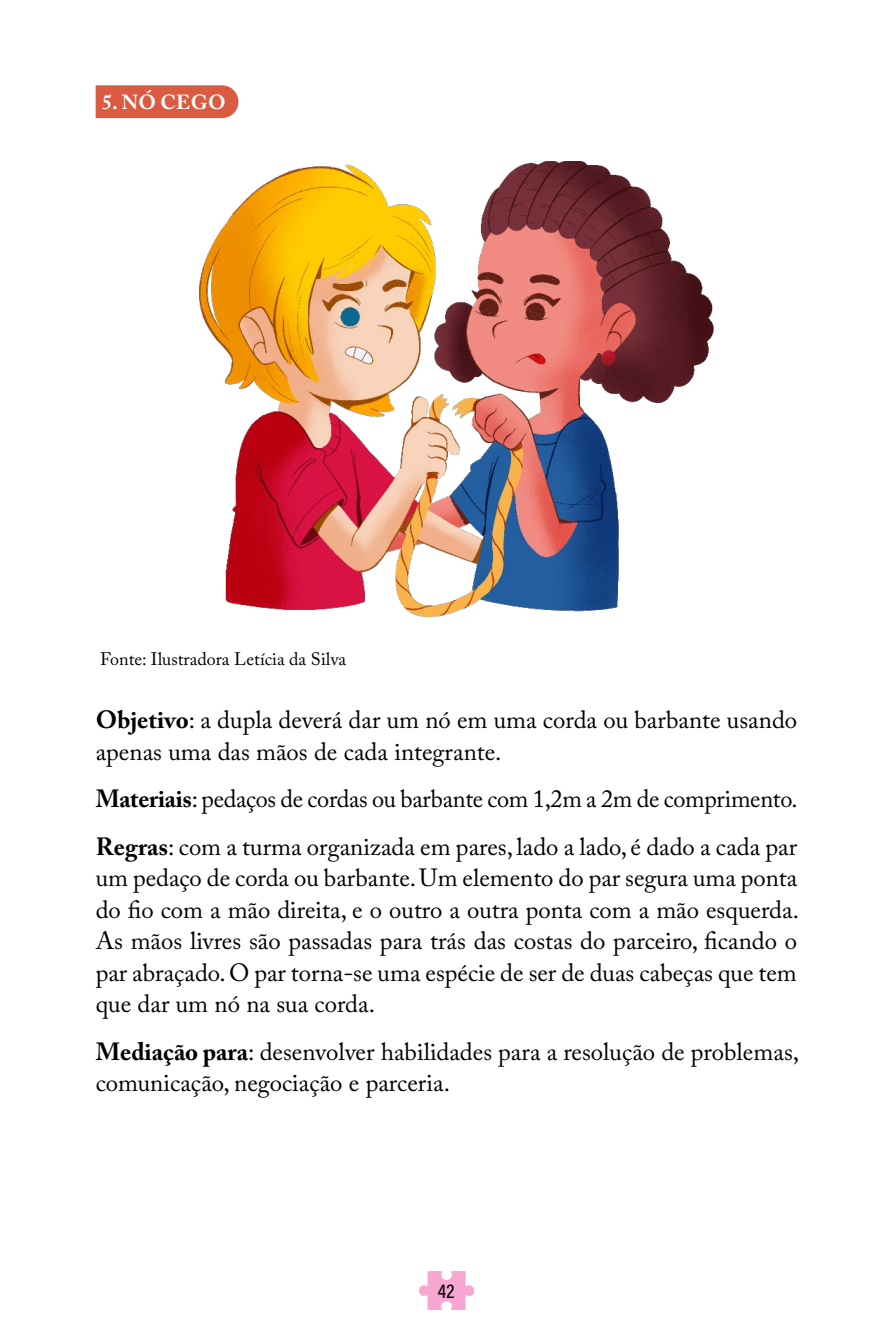
<style>
.page{position:relative;width:893px;height:1340px;background:#fff}
.page>*{position:absolute;margin:0;border:0;box-sizing:border-box;transform-origin:0 0}
.t1{font:24.75px/31.5px "Adobe Caslon Pro";color:#000}
.t2{font:700 20.25px "Adobe Caslon Pro";letter-spacing:.02em;color:#fff}
.t3{font:20.25px "Acumin Variable Concept";color:#000}
.t4{font:18px "Adobe Caslon Pro";color:#000}
.s1{font-weight:700}
</style>
<div class="page">
<img style="left:419px;top:1271px;width:55px;height:38px">
<div style="left:96px;top:85px;width:142px;height:33px;background:#da5b42"></div>
<img style="left:199px;top:161px;width:515px;height:456px">
<p class="t2" style="left:102px;top:90px;width:125px">5. NÓ CEGO</p>
<p class="t4" style="left:100px;top:648px;width:247px">Fonte: Ilustradora Letícia da Silva</p>
<p class="t1" style="left:96px;top:704px;width:703px"><span class="s1">Objetivo</span>: a dupla deverá dar um nó em uma corda ou barbante usando apenas uma das mãos de cada integrante.</p>
<p class="t1" style="left:96px;top:774px;width:703px;line-height:47.5px"><span class="s1">Materiais</span>: pedaços de cordas ou barbante com 1,2m a 2m de comprimento.<br><span class="s1">Regras</span>: com a turma organizada em pares, lado a lado, é dado a cada par</p>
<p class="t1" style="left:96px;top:861px;width:705px;text-align:justify">um pedaço de corda ou barbante. Um elemento do par segura uma ponta do fio com a mão direita, e o outro a outra ponta com a mão esquerda.<br>As mãos livres são passadas para trás das costas do parceiro, ficando o par abraçado. O par torna-se uma espécie de ser de duas cabeças que tem que dar um nó na sua corda.</p>
<p class="t1" style="left:96px;top:1035px;width:705px"><span class="s1">Mediação para</span>: desenvolver habilidades para a resolução de problemas, comunicação, negociação e parceria.</p>
<p class="t3" style="left:438px;top:1277px;width:18px">42</p>
</div>
